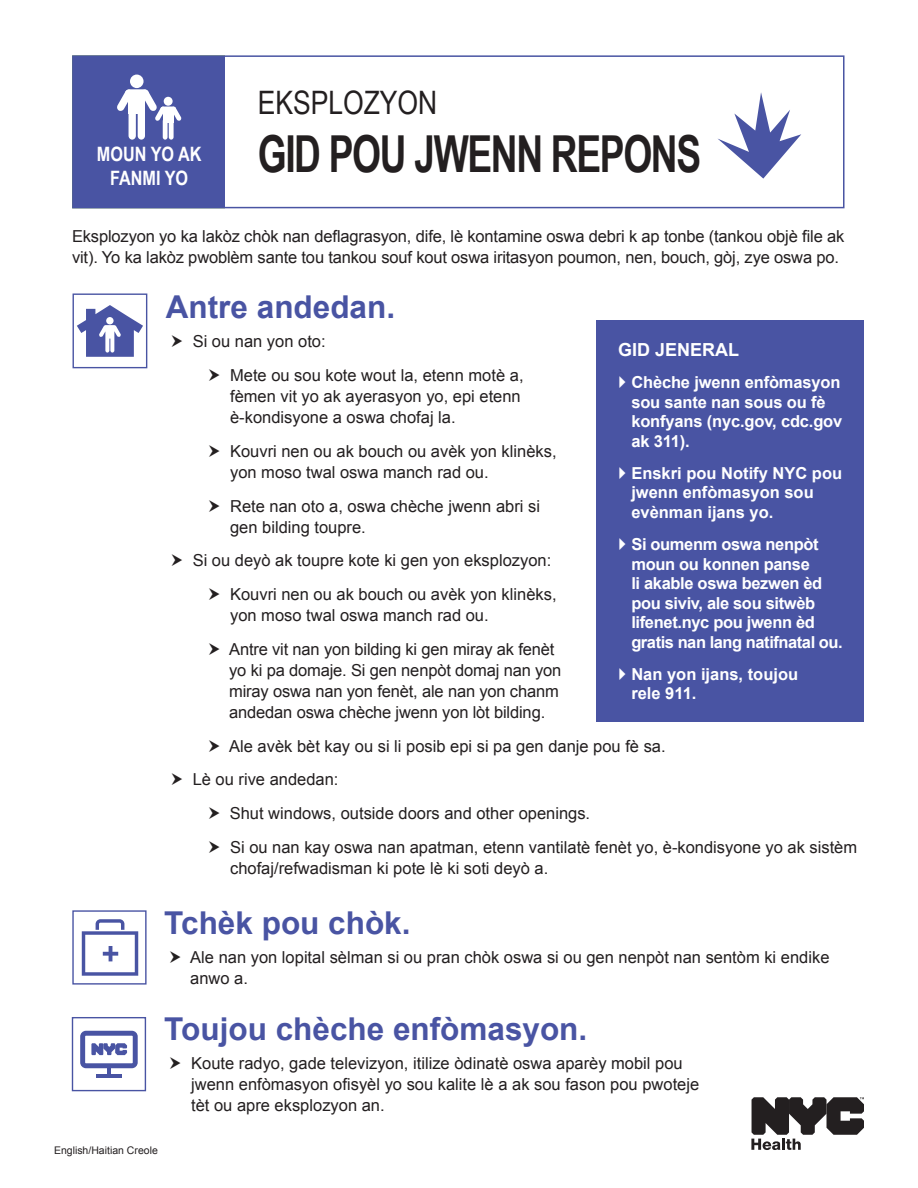
<style>
.page{position:relative;width:918px;height:1188px;background:#fff}
.page>*{position:absolute;margin:0;border:0;box-sizing:border-box;transform-origin:0 0}
.t1{font:700 51px "Arial Narrow";letter-spacing:-.03em;color:#231f20;scale:.89 1}
.t2{font:32.25px "Arial Narrow";color:#231f20}
.t3{font:700 31.5px "Arial";color:#4954a3}
.t4{font:700 19.8px/23.4px "Arial Narrow";color:#fff;text-align:center}
.t5{font:700 18px "Arial";color:#fff}
.BODY_COPY{font:16.5px/21px "Arial";color:#231f20}
.general_guildlines{font:700 16.5px/19.5px "Arial";letter-spacing:-.01em;color:#fff}
.BODY_COPY-2{font:10.5px "Arial";color:#231f20}
</style>
<div class="page">
<svg style="left:751px;top:1097px;width:113px;height:53px"></svg>
<div style="left:73px;top:56px;width:152px;height:152px;background:#4954a3"></div>
<div style="left:72px;top:55px;width:773px;height:153px;border:2px solid #4954a3"></div>
<div style="left:129px;top:108px;width:7px;height:32px;background:#fff;border-radius:4px"></div>
<div style="left:138px;top:108px;width:7px;height:32px;background:#fff;border-radius:4px"></div>
<div style="left:130px;top:75px;width:14px;height:13px;background:#fff;border-radius:50%"></div>
<div style="left:163px;top:110px;width:11px;height:13px;background:#fff"></div>
<div style="left:163px;top:119px;width:5px;height:21px;background:#fff;border-radius:3px"></div>
<div style="left:169px;top:119px;width:5px;height:21px;background:#fff;border-radius:3px"></div>
<svg style="left:117px;top:89px;width:65px;height:32px"></svg>
<div style="left:161px;top:107px;width:15px;height:5px;background:#fff;border-radius:3px"></div>
<div style="left:164px;top:97px;width:9px;height:9px;background:#fff;border-radius:50%"></div>
<div style="left:73px;top:293px;width:74px;height:75px;border:1px solid #4954a3"></div>
<svg style="left:718px;top:92px;width:83px;height:87px"></svg>
<svg style="left:77px;top:305px;width:66px;height:52px"></svg>
<div style="left:106px;top:317px;width:8px;height:7px;background:#fff;border-radius:50%"></div>
<div style="left:597px;top:320px;width:267px;height:401px;background:#4954a3"></div>
<div style="left:72px;top:910px;width:75px;height:75px;border:1px solid #4954a3"></div>
<svg style="left:82px;top:919px;width:56px;height:57px"></svg>
<div style="left:72px;top:1017px;width:74px;height:74px;border:1px solid #4954a3"></div>
<hr style="left:97px;top:1074px;width:25px;height:4px;background:#4954a3">
<svg style="left:80px;top:1031px;width:58px;height:45px"></svg>
<p class="t4" style="left:97px;top:142px;width:106px">MOUN YO AK<br>FANMI YO</p>
<p class="t2" style="left:258px;top:79px;width:181px">EKSPLOZYON</p>
<p class="t1" style="left:258px;top:115px;width:500px">GID POU JWENN REPONS</p>
<p class="BODY_COPY" style="left:72px;top:226px;width:774px">Eksplozyon yo ka lakòz chòk nan deflagrasyon, dife, lè kontamine oswa debri k ap tonbe (tankou objè file ak vit). Yo ka lakòz pwoblèm sante tou tankou souf kout oswa iritasyon poumon, nen, bouch, gòj, zye oswa po.</p>
<p class="t3" style="left:166px;top:286px;width:231px">Antre andedan.</p>
<p class="BODY_COPY" style="left:193px;top:331px;width:135px">Si ou nan yon oto:</p>
<p class="BODY_COPY" style="left:230px;top:365px;width:295px">Mete ou sou kote wout la, etenn motè a, fèmen vit yo ak ayerasyon yo, epi etenn è-kondisyone a oswa chofaj la.</p>
<p class="BODY_COPY" style="left:230px;top:441px;width:328px">Kouvri nen ou ak bouch ou avèk yon klinèks, yon moso twal oswa manch rad ou.</p>
<p class="BODY_COPY" style="left:230px;top:495px;width:311px">Rete nan oto a, oswa chèche jwenn abri si gen bilding toupre.</p>
<p class="BODY_COPY" style="left:193px;top:550px;width:360px">Si ou deyò ak toupre kote ki gen yon eksplozyon:</p>
<p class="BODY_COPY" style="left:230px;top:584px;width:328px">Kouvri nen ou ak bouch ou avèk yon klinèks, yon moso twal oswa manch rad ou.</p>
<p class="BODY_COPY" style="left:229px;top:639px;width:334px">Antre vit nan yon bilding ki gen miray ak fenèt yo ki pa domaje. Si gen nenpòt domaj nan yon miray oswa nan yon fenèt, ale nan yon chanm andedan oswa chèche jwenn yon lòt bilding.</p>
<p class="BODY_COPY" style="left:229px;top:735px;width:438px">Ale avèk bèt kay ou si li posib epi si pa gen danje pou fè sa.</p>
<p class="BODY_COPY" style="left:193px;top:769px;width:147px">Lè ou rive andedan:</p>
<p class="BODY_COPY" style="left:230px;top:803px;width:362px">Shut windows, outside doors and other openings.</p>
<p class="BODY_COPY" style="left:230px;top:837px;width:629px">Si ou nan kay oswa nan apatman, etenn vantilatè fenèt yo, è-kondisyone yo ak sistèm chofaj/refwadisman ki pote lè ki soti deyò a.</p>
<p class="t5" style="left:618px;top:338px;width:123px">GID JENERAL</p>
<p class="general_guildlines" style="left:631px;top:373px;width:213px">Chèche jwenn enfòmasyon sou sante nan sous ou fè konfyans (nyc.gov, cdc.gov ak 311).</p>
<p class="general_guildlines" style="left:631px;top:464px;width:212px">Enskri pou Notify NYC pou jwenn enfòmasyon sou evènman ijans yo.</p>
<p class="general_guildlines" style="left:631px;top:535px;width:213px">Si oumenm oswa nenpòt moun ou konnen panse<br>li akable oswa bezwen èd pou siviv, ale sou sitwèb lifenet.nyc pou jwenn èd gratis nan lang natifnatal ou.</p>
<p class="general_guildlines" style="left:631px;top:665px;width:168px">Nan yon ijans, toujou rele 911.</p>
<p class="t3" style="left:164px;top:902px;width:248px">Tchèk pou chòk.</p>
<p class="BODY_COPY" style="left:190px;top:947px;width:641px">Ale nan yon lopital sèlman si ou pran chòk oswa si ou gen nenpòt nan sentòm ki endike anwo a.</p>
<p class="t3" style="left:164px;top:1008px;width:425px">Toujou chèche enfòmasyon.</p>
<p class="BODY_COPY" style="left:191px;top:1053px;width:510px">Koute radyo, gade televizyon, itilize òdinatè oswa aparèy mobil pou jwenn enfòmasyon ofisyèl yo sou kalite lè a ak sou fason pou pwoteje tèt ou apre eksplozyon an.</p>
<p class="BODY_COPY-2" style="left:54px;top:1143px;width:105px">English/Haitian Creole</p>
</div>
